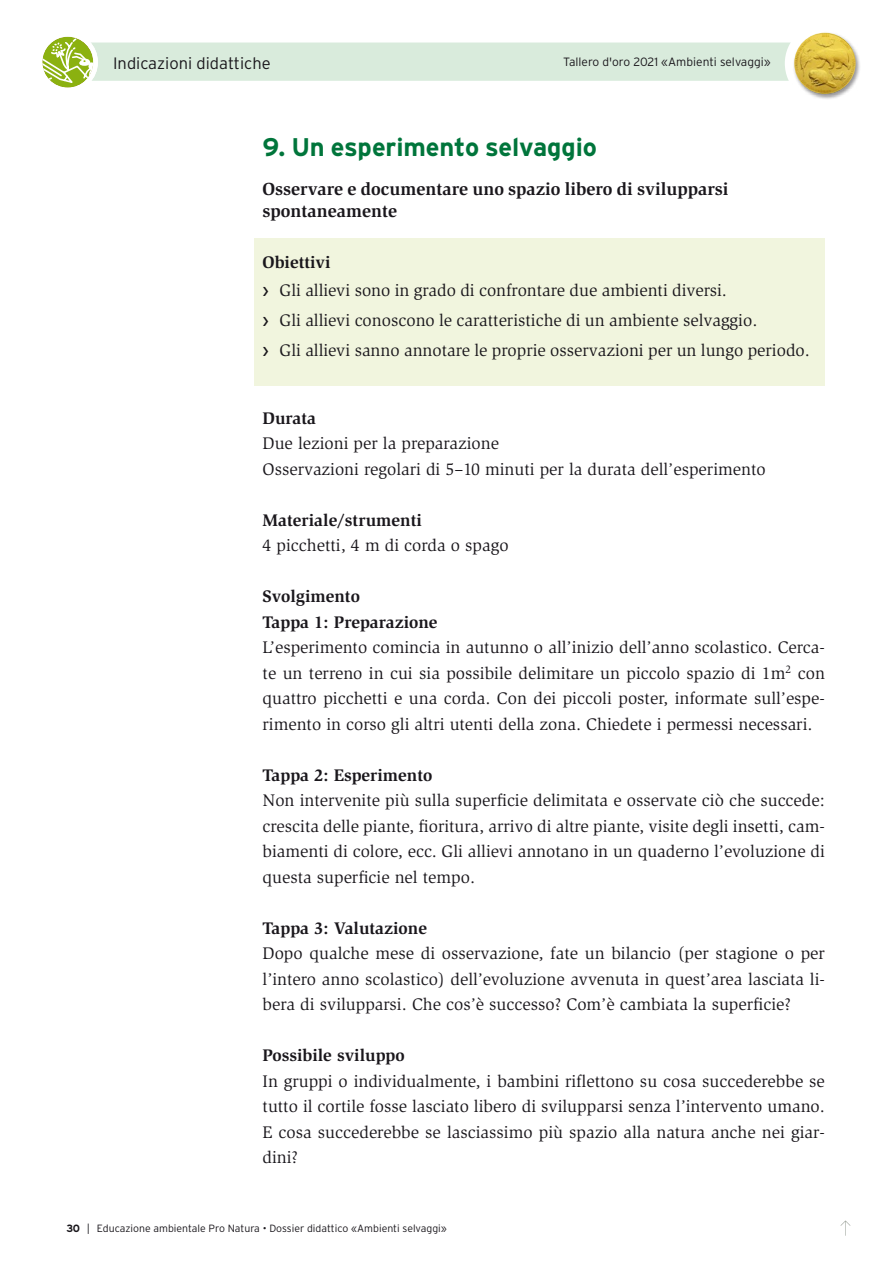
<style>
.page{position:relative;width:893px;height:1263px;background:#fff}
.page>*{position:absolute;margin:0;border:0;box-sizing:border-box;transform-origin:0 0}
.t1{font:700 25.5px "Interstate";letter-spacing:-.005em;color:#00753b}
.t2{font:700 18px/21.6px "Slimbach Std";color:#1a171c}
.t3{font:17.25px/25.5px "Slimbach Std";color:#1a171c;text-align:justify}
.t4{font:700 17.25px/25.5px "Slimbach Std";color:#1a171c}
.t5{font:300 16.5px "Interstate";color:#1a171c}
.t6{font:300 12px "Interstate";color:#1a171c}
.t7{font:300 10.5px "Interstate";color:#1a171c}
.s1{font-weight:700}
.s2{font-family:"Interstate"}
</style>
<div class="page">
<div style="left:47px;top:43px;width:803px;height:38px;background:#d9ebdc;border-radius:4px"></div>
<div style="left:785px;top:23px;width:80px;height:81px;background:#fff;border-radius:50%"></div>
<div style="left:792px;top:31px;width:68px;height:69px;background:#1a171c;opacity:.45"></div>
<img style="left:794px;top:33px;width:62px;height:61px;border-radius:31px">
<svg style="left:840px;top:1220px;width:10px;height:16px"></svg>
<div style="left:254px;top:238px;width:571px;height:148px;background:#f1f5de"></div>
<svg style="left:42px;top:36px;width:56px;height:52px"></svg>
<p class="t5" style="left:113px;top:53px;width:159px">Indicazioni didattiche</p>
<p class="t6" style="left:563px;top:55px;width:209px">Tallero d'oro 2021 «Ambienti selvaggi»</p>
<h1 class="t1" style="left:263px;top:132px;width:336px">9. Un esperimento selvaggio</h1>
<p class="t2" style="left:263px;top:178px;width:467px">Osservare e documentare uno spazio libero di svilupparsi spontaneamente</p>
<p class="t3" style="left:263px;top:248px;width:466px;line-height:27.8px"><span class="s1">Obiettivi<br></span><span class="s2">›</span> Gli allievi sono in grado di confrontare due ambienti diversi.</p>
<p class="t3" style="left:263px;top:305px;width:549px;line-height:30px"><span class="s2">›</span> Gli allievi conoscono le caratteristiche di un ambiente selvaggio.<br><span class="s2">›</span> Gli allievi sanno annotare le proprie osservazioni per un lungo periodo.</p>
<p class="t4" style="left:263px;top:405px;width:55px">Durata</p>
<p class="t3" style="left:263px;top:431px;width:505px">Due lezioni per la preparazione<br>Osservazioni regolari di 5–10 minuti per la durata dell’esperimento</p>
<p class="t4" style="left:263px;top:507px;width:161px">Materiale/strumenti</p>
<p class="t3" style="left:263px;top:533px;width:248px">4 picchetti, 4 m di corda o spago</p>
<p class="t4" style="left:263px;top:584px;width:177px">Svolgimento<br>Tappa 1: Preparazione</p>
<p class="t3" style="left:263px;top:635px;width:564px">L’esperimento comincia in autunno o all’inizio dell’anno scolastico. Cerca&shy;te un terreno in cui sia possibile delimitare un piccolo spazio di 1m<sup>2</sup> con quattro picchetti e una corda. Con dei piccoli poster, informate sull’espe&shy;rimento in corso gli altri utenti della zona. Chiedete i permessi necessari.</p>
<p class="t4" style="left:263px;top:762px;width:171px">Tappa 2: Esperimento</p>
<p class="t3" style="left:263px;top:788px;width:564px">Non intervenite più sulla superficie delimitata e osservate ciò che succede: crescita delle piante, fioritura, arrivo di altre piante, visite degli insetti, cam&shy;biamenti di colore, ecc. Gli allievi annotano in un quaderno l’evoluzione di questa superficie nel tempo.</p>
<p class="t4" style="left:263px;top:915px;width:166px">Tappa 3: Valutazione</p>
<p class="t3" style="left:263px;top:941px;width:564px">Dopo qualche mese di osservazione, fate un bilancio (per stagione o per l’intero anno scolastico) dell’evoluzione avvenuta in quest’area lasciata li&shy;bera di svilupparsi. Che cos’è successo? Com’è cambiata la superficie?</p>
<p class="t4" style="left:263px;top:1043px;width:144px">Possibile sviluppo</p>
<p class="t3" style="left:263px;top:1068px;width:564px">In gruppi o individualmente, i bambini riflettono su cosa succederebbe se tutto il cortile fosse lasciato libero di svilupparsi senza l’intervento umano.<br>E cosa succederebbe se lasciassimo più spazio alla natura anche nei giar&shy;dini?</p>
<p class="t7" style="left:66px;top:1222px;width:382px"><span class="s1">30</span> | Educazione ambientale Pro Natura • Dossier didattico «Ambienti selvaggi»</p>
</div>
